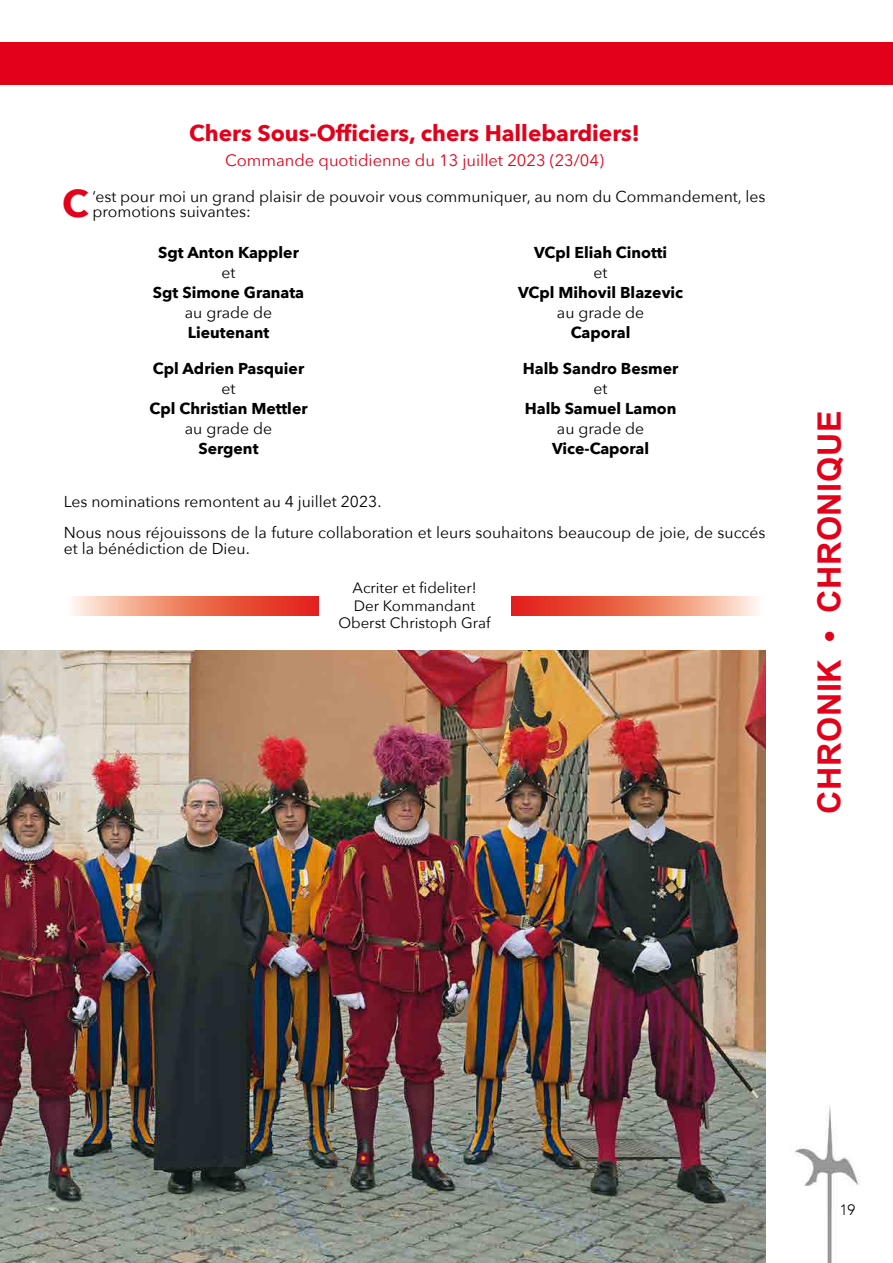
<style>
.page{position:relative;width:893px;height:1263px;background:#fff}
.page>*{position:absolute;margin:0;border:0;box-sizing:border-box;transform-origin:0 0}
.t1{font:700 37.95px "Avenir Next";color:#e2001a}
.t2{font:700 32.25px "Arial";letter-spacing:.02em;color:#e2001a}
.t3{font:700 22.5px "Avenir Next";color:#e2001a}
.t4{font:16.5px "Avenir Next";color:#e2001a}
.t5{font:15.75px/15.8px "Avenir Next";color:#000}
.t6{font:700 15.75px "Avenir Next";color:#000}
.t7{font:15px "Avenir Next";color:#000}
.t8{font:300 15px "Avenir";color:#000}
</style>
<div class="page">
<img style="left:794px;top:1105px;width:66px;height:158px">
<div style="left:0;top:43px;width:893px;height:42px;background:#e2001a"></div>
<svg style="left:73px;top:596px;width:685px;height:19px;background:#ed7a64"></svg>
<div style="left:319px;top:578px;width:191px;height:68px;background:#fff"></div>
<img style="left:0;top:651px;width:765px;height:612px">
<p class="t3" style="left:189px;top:113px;width:452px">Chers Sous-Officiers, chers Hallebardiers!</p>
<p class="t4" style="left:225px;top:146px;width:380px">Commande quotidienne du 13 juillet 2023 (23/04)</p>
<p class="t1" style="left:62px;top:171px;width:28px">C</p>
<p class="t5" style="left:93px;top:188px;width:674px">‘est pour moi un grand plaisir de pouvoir vous communiquer, au nom du Commandement, les promotions suivantes:</p>
<p class="t6" style="left:158px;top:239px;width:142px">Sgt Anton Kappler</p>
<p class="t5" style="left:222px;top:264px;width:16px">et</p>
<p class="t6" style="left:153px;top:279px;width:153px">Sgt Simone Granata</p>
<p class="t5" style="left:185px;top:304px;width:89px">au grade de</p>
<p class="t6" style="left:188px;top:319px;width:83px">Lieutenant</p>
<p class="t6" style="left:153px;top:355px;width:153px">Cpl Adrien Pasquier</p>
<p class="t5" style="left:222px;top:380px;width:16px">et</p>
<p class="t6" style="left:149px;top:395px;width:160px">Cpl Christian Mettler</p>
<p class="t5" style="left:185px;top:420px;width:89px">au grade de</p>
<p class="t6" style="left:199px;top:435px;width:61px">Sergent</p>
<p class="t6" style="left:534px;top:239px;width:135px">VCpl Eliah Cinotti</p>
<p class="t5" style="left:594px;top:264px;width:16px">et</p>
<p class="t6" style="left:518px;top:279px;width:167px">VCpl Mihovil Blazevic</p>
<p class="t5" style="left:557px;top:304px;width:89px">au grade de</p>
<p class="t6" style="left:571px;top:319px;width:61px">Caporal</p>
<p class="t6" style="left:523px;top:355px;width:157px">Halb Sandro Besmer</p>
<p class="t5" style="left:594px;top:380px;width:16px">et</p>
<p class="t6" style="left:525px;top:395px;width:153px">Halb Samuel Lamon</p>
<p class="t5" style="left:557px;top:420px;width:89px">au grade de</p>
<p class="t6" style="left:552px;top:435px;width:99px">Vice-Caporal</p>
<p class="t5" style="left:64px;top:493px;width:319px">Les nominations remontent au 4 juillet 2023.</p>
<p class="t5" style="left:64px;top:524px;width:703px">Nous nous réjouissons de la future collaboration et leurs souhaitons beaucoup de joie, de succés et la bénédiction de Dieu.</p>
<p class="t7" style="left:352px;top:575px;width:126px">Acriter et fideliter!</p>
<p class="t7" style="left:354px;top:593px;width:123px">Der Kommandant</p>
<p class="t7" style="left:338px;top:610px;width:154px">Oberst Christoph Graf</p>
<h2 class="t2" style="left:808px;top:814px;width:404px;rotate:-90deg">CHRONIK • CHRONIQUE</h2>
<p class="t8" style="left:840px;top:1201px;width:17px">19</p>
</div>
